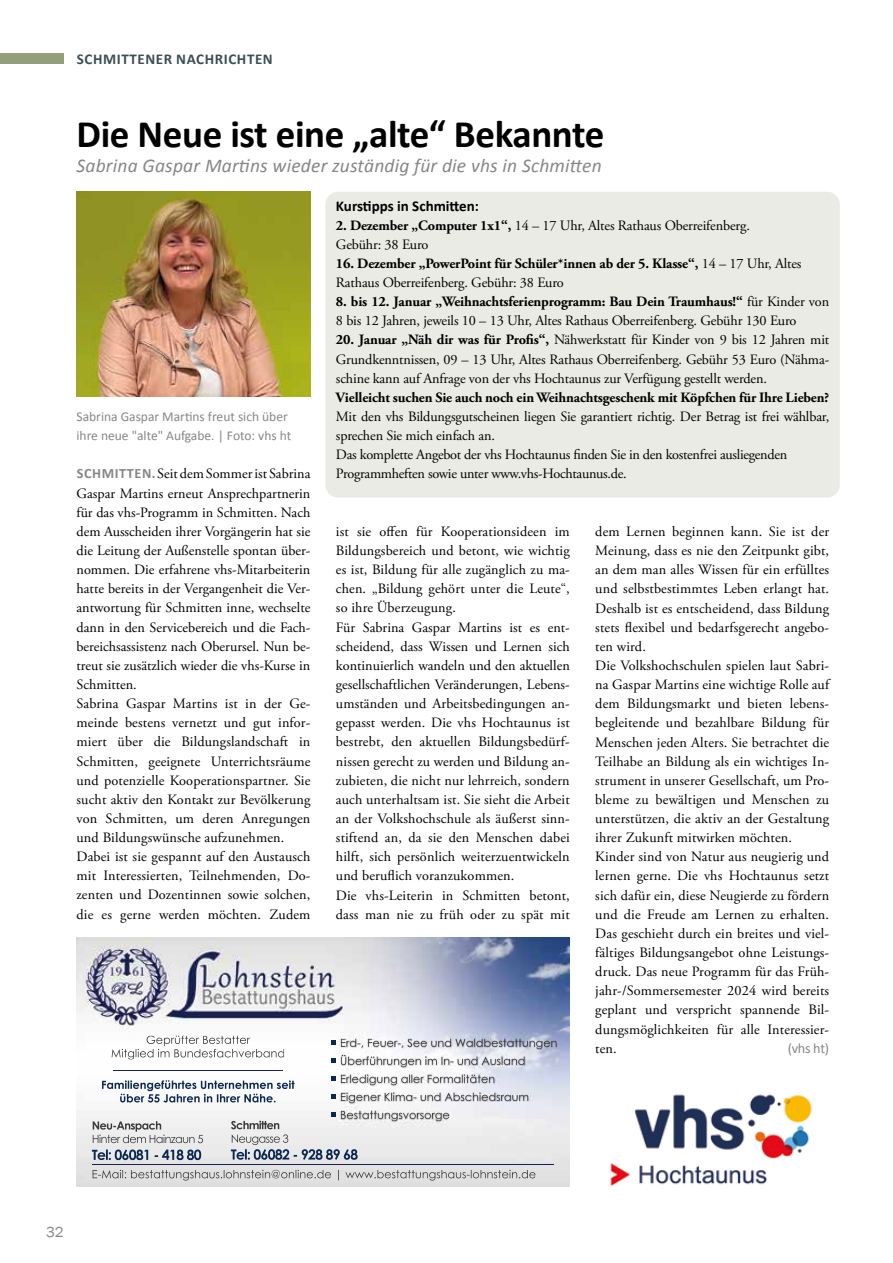
<style>
.page{position:relative;width:893px;height:1263px;background:#fff}
.page>*{position:absolute;margin:0;border:0;box-sizing:border-box;transform-origin:0 0}
.t1{font:700 39px "Calibri";letter-spacing:-.01em;color:#000}
.t2{font:italic 19.5px "Calibri";letter-spacing:.01em;color:#878787}
.t3{font:700 15px "Calibri";letter-spacing:.04em;color:#3f4e55}
.t4{font:700 15px "Calibri";color:#000}
.t5{font:15px "Franklin Gothic";color:#878787}
.t6{font:14.25px/19.2px "Adobe Garamond Pro";letter-spacing:.01em;color:#000}
.t7{font:14.25px/19.2px "Adobe Garamond Pro";letter-spacing:-.02em;color:#000}
.t8{font:14.25px/19.2px "Adobe Garamond Pro";letter-spacing:-.01em;color:#000}
.t9{font:700 14.25px/19.2px "Adobe Garamond Pro";letter-spacing:-.01em;color:#000}
.t10{font:14.25px "Calibri";color:#878787}
.t11{font:13.5px/19.2px "Calibri";color:#878787}
.s1{font-family:"Calibri";font-weight:700;color:#878787}
.s2{font-weight:700}
.s3{font-weight:400}
</style>
<div class="page">
<div style="left:325px;top:192px;width:515px;height:305px;background:#eaebe4;border-radius:13px"></div>
<img style="left:77px;top:192px;width:233px;height:204px">
<img style="left:76px;top:938px;width:494px;height:248px">
<svg style="left:331px;top:1041px;width:4px;height:3px"></svg>
<svg style="left:331px;top:1058px;width:4px;height:4px"></svg>
<svg style="left:331px;top:1076px;width:4px;height:4px"></svg>
<svg style="left:331px;top:1094px;width:4px;height:4px"></svg>
<svg style="left:331px;top:1112px;width:4px;height:4px"></svg>
<img style="left:92px;top:1164px;width:462px;height:1px">
<img style="left:113px;top:1070px;width:169px;height:1px">
<img style="left:610px;top:1094px;width:202px;height:93px">
<div style="left:0;top:54px;width:64px;height:10px;background:#949e7a"></div>
<p class="t3" style="left:77px;top:49px;width:197px">SCHMITTENER NACHRICHTEN</p>
<h1 class="t1" style="left:77px;top:109px;width:529px">Die Neue ist eine „alte“ Bekannte</h1>
<h2 class="t2" style="left:77px;top:152px;width:527px">Sabrina Gaspar Martins wieder zuständig für die vhs in Schmitten</h2>
<p class="t11" style="left:77px;top:407px;width:216px">Sabrina Gaspar Martins freut sich über ihre neue "alte" Aufgabe. | Foto: vhs ht</p>
<p class="t6" style="left:77px;top:465px;width:235px"><span class="s1">SCHMITTEN.</span> Seit dem Sommer ist Sabrina Gaspar Martins erneut Ansprechpartnerin für das vhs-Programm in Schmitten. Nach dem Ausscheiden ihrer Vorgängerin hat sie die Leitung der Außenstelle spontan über&shy;nommen. Die erfahrene vhs-Mitarbeiterin hatte bereits in der Vergangenheit die Ver&shy;antwortung für Schmitten inne, wechselte dann in den Servicebereich und die Fach&shy;bereichsassistenz nach Oberursel. Nun be&shy;treut sie zusätzlich wieder die vhs-Kurse in Schmitten.<br>Sabrina Gaspar Martins ist in der Ge&shy;meinde bestens vernetzt und gut infor&shy;miert über die Bildungslandschaft in Schmitten, geeignete Unterrichtsräume und potenzielle Kooperationspartner. Sie sucht aktiv den Kontakt zur Bevölkerung von Schmitten, um deren Anregungen und Bildungswünsche aufzunehmen.<br>Dabei ist sie gespannt auf den Austausch mit Interessierten, Teilnehmenden, Do&shy;zenten und Dozentinnen sowie solchen, die es gerne werden möchten. Zudem</p>
<p class="t4" style="left:336px;top:196px;width:145px">Kurstipps in Schmitten:</p>
<p class="t8" style="left:336px;top:216px;width:416px"><span class="s2">2. Dezember „Computer 1x1“,</span> 14 – 17 Uhr, Altes Rathaus Oberreifenberg.<br>Gebühr: 38 Euro</p>
<p class="t9" style="left:336px;top:254px;width:467px">16. Dezember „PowerPoint für Schüler*innen ab der 5. Klasse“, <span class="s3">14 – 17 Uhr, Altes<br>Rathaus Oberreifenberg. Gebühr: 38 Euro</span></p>
<p class="t8" style="left:336px;top:293px;width:495px"><span class="s2">8. bis 12. Januar „Weihnachtsferienprogramm: Bau Dein Traumhaus!“</span> für Kinder von<br>8 bis 12 Jahren, jeweils 10 – 13 Uhr, Altes Rathaus Oberreifenberg. Gebühr 130 Euro</p>
<p class="t6" style="left:336px;top:331px;width:495px;text-align:justify"><span class="s2">20. Januar „Näh dir was für Profis“,</span> Nähwerkstatt für Kinder von 9 bis 12 Jahren mit Grundkenntnissen, 09 – 13 Uhr, Altes Rathaus Oberreifenberg. Gebühr 53 Euro (Nähma&shy;schine kann auf Anfrage von der vhs Hochtaunus zur Verfügung gestellt werden.</p>
<p class="t9" style="left:336px;top:388px;width:495px">Vielleicht suchen Sie auch noch ein Weihnachtsgeschenk mit Köpfchen für Ihre Lieben?</p>
<p class="t7" style="left:336px;top:407px;width:495px">Mit den vhs Bildungsgutscheinen liegen Sie garantiert richtig. Der Betrag ist frei wählbar, sprechen Sie mich einfach an.<br>Das komplette Angebot der vhs Hochtaunus finden Sie in den kostenfrei ausliegenden Programmheften sowie unter www.vhs-Hochtaunus.de.</p>
<p class="t6" style="left:336px;top:522px;width:235px">ist sie offen für Kooperationsideen im Bildungsbereich und betont, wie wichtig es ist, Bildung für alle zugänglich zu ma&shy;chen. „Bildung gehört unter die Leute“, so ihre Überzeugung.<br>Für Sabrina Gaspar Martins ist es ent&shy;scheidend, dass Wissen und Lernen sich kontinuierlich wandeln und den aktuellen gesellschaftlichen Veränderungen, Lebens&shy;umständen und Arbeitsbedingungen an&shy;gepasst werden. Die vhs Hochtaunus ist bestrebt, den aktuellen Bildungsbedürf&shy;nissen gerecht zu werden und Bildung an&shy;zubieten, die nicht nur lehrreich, sondern auch unterhaltsam ist. Sie sieht die Arbeit an der Volkshochschule als äußerst sinn&shy;stiftend an, da sie den Menschen dabei hilft, sich persönlich weiterzuentwickeln und beruflich voranzukommen.<br>Die vhs-Leiterin in Schmitten betont, dass man nie zu früh oder zu spät mit</p>
<p class="t6" style="left:595px;top:522px;width:235px">dem Lernen beginnen kann. Sie ist der Meinung, dass es nie den Zeitpunkt gibt, an dem man alles Wissen für ein erfülltes und selbstbestimmtes Leben erlangt hat.<br>Deshalb ist es entscheidend, dass Bildung stets flexibel und bedarfsgerecht angebo&shy;ten wird.<br>Die Volkshochschulen spielen laut Sabri&shy;na Gaspar Martins eine wichtige Rolle auf dem Bildungsmarkt und bieten lebens&shy;begleitende und bezahlbare Bildung für Menschen jeden Alters. Sie betrachtet die Teilhabe an Bildung als ein wichtiges In&shy;strument in unserer Gesellschaft, um Pro&shy;bleme zu bewältigen und Menschen zu unterstützen, die aktiv an der Gestaltung ihrer Zukunft mitwirken möchten.<br>Kinder sind von Natur aus neugierig und lernen gerne. Die vhs Hochtaunus setzt sich dafür ein, diese Neugierde zu fördern und die Freude am Lernen zu erhalten.<br>Das geschieht durch ein breites und viel&shy;fältiges Bildungsangebot ohne Leistungs&shy;druck. Das neue Programm für das Früh&shy;jahr-/Sommersemester 2024 wird bereits geplant und verspricht spannende Bil&shy;dungsmöglichkeiten für alle Interessier&shy;ten.</p>
<p class="t10" style="left:788px;top:1039px;width:43px">(vhs ht)</p>
<p class="t5" style="left:46px;top:1223px;width:19px">32</p>
</div>
